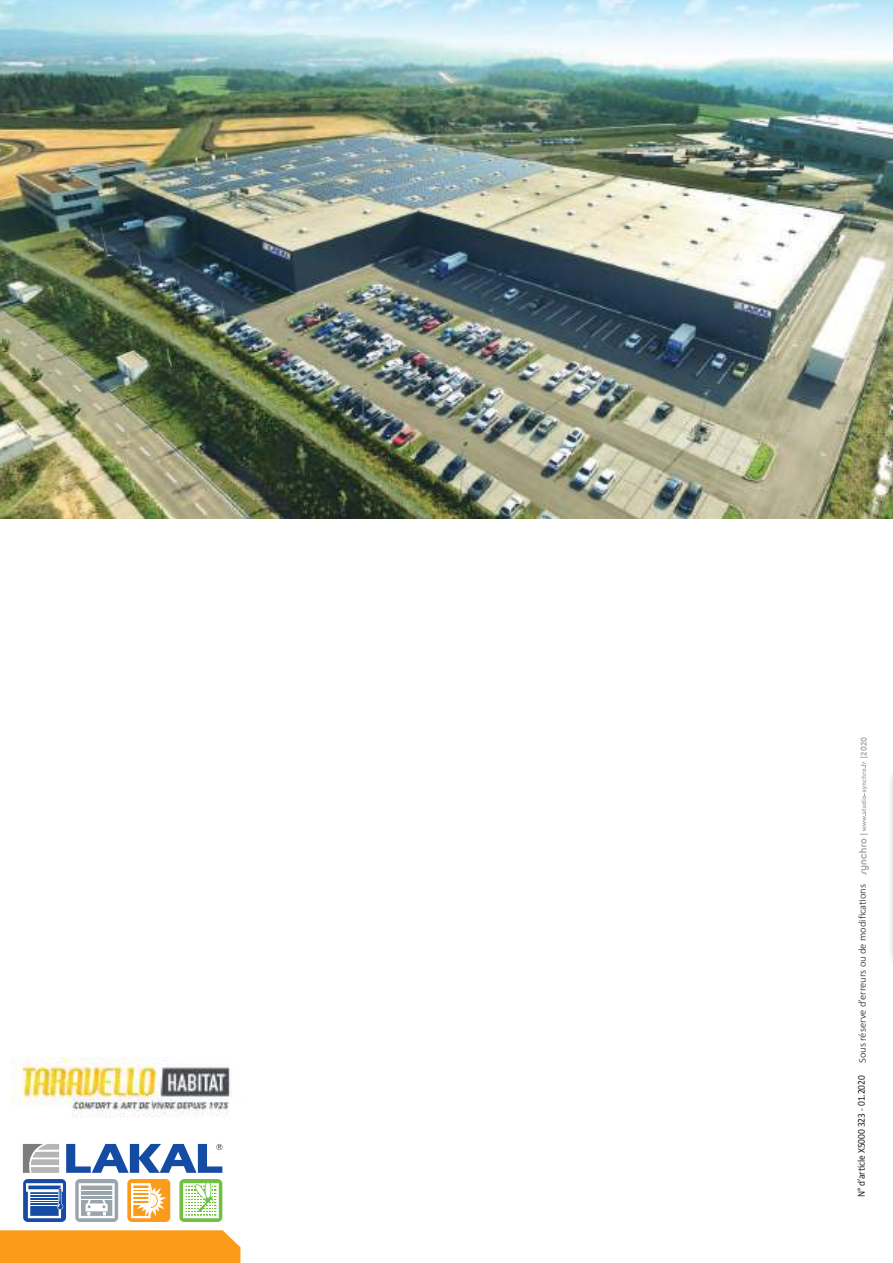
<style>
.page{position:relative;width:893px;height:1263px;background:#fff}
.page>*{position:absolute;margin:0;border:0;box-sizing:border-box;transform-origin:0 0}
.t1{font:300 10.5px "Calibri";color:#241f1f}
.t2{font:10.5px "Calibri";letter-spacing:-.005em;color:#241f1f;scale:.9 1}
.t3{font:700 8.55px "Gotham";color:#aaaaac;scale:.79 1}
</style>
<div class="page">
<div style="left:887px;top:768px;width:6px;height:427px;background:#241f1f;opacity:.3"></div>
<img style="left:892px;top:772px;width:1px;height:413px">
<div style="left:0;top:1230px;width:240px;height:33px;background:#fb9b19"></div>
<svg style="left:23px;top:1144px;width:36px;height:29px"></svg>
<svg style="left:66px;top:1144px;width:156px;height:29px"></svg>
<div style="left:75px;top:1179px;width:43px;height:43px;background:linear-gradient(to right,#9aa4ab,#9aa4ab);border-radius:5px"></div>
<svg style="left:79px;top:1183px;width:36px;height:35px"></svg>
<div style="left:179px;top:1179px;width:43px;height:43px;background:#70c142;border-radius:5px"></div>
<div style="left:204px;top:1182px;width:8px;height:17px;background:#87ca61;border-radius:50%"></div>
<svg style="left:183px;top:1183px;width:36px;height:35px"></svg>
<div style="left:127px;top:1179px;width:43px;height:43px;background:#fb9b19;border-radius:5px"></div>
<svg style="left:131px;top:1183px;width:36px;height:35px"></svg>
<div style="left:23px;top:1179px;width:43px;height:43px;background:#154ba3;border-radius:5px"></div>
<svg style="left:26px;top:1183px;width:37px;height:35px"></svg>
<svg style="left:859px;top:757px;width:10px;height:118px"></svg>
<img style="left:0;top:0;width:893px;height:519px">
<img style="left:12px;top:1057px;width:218px;height:61px">
<p class="t3" style="left:859px;top:756px;width:25px;rotate:-90deg">2020</p>
<p class="t1" style="left:856px;top:1063px;width:181px;rotate:-90deg">Sous réserve d’erreurs ou de modifications</p>
<p class="t2" style="left:855px;top:1197px;width:137px;rotate:-90deg">N° d’article X5000 323 - 01.2020</p>
</div>
